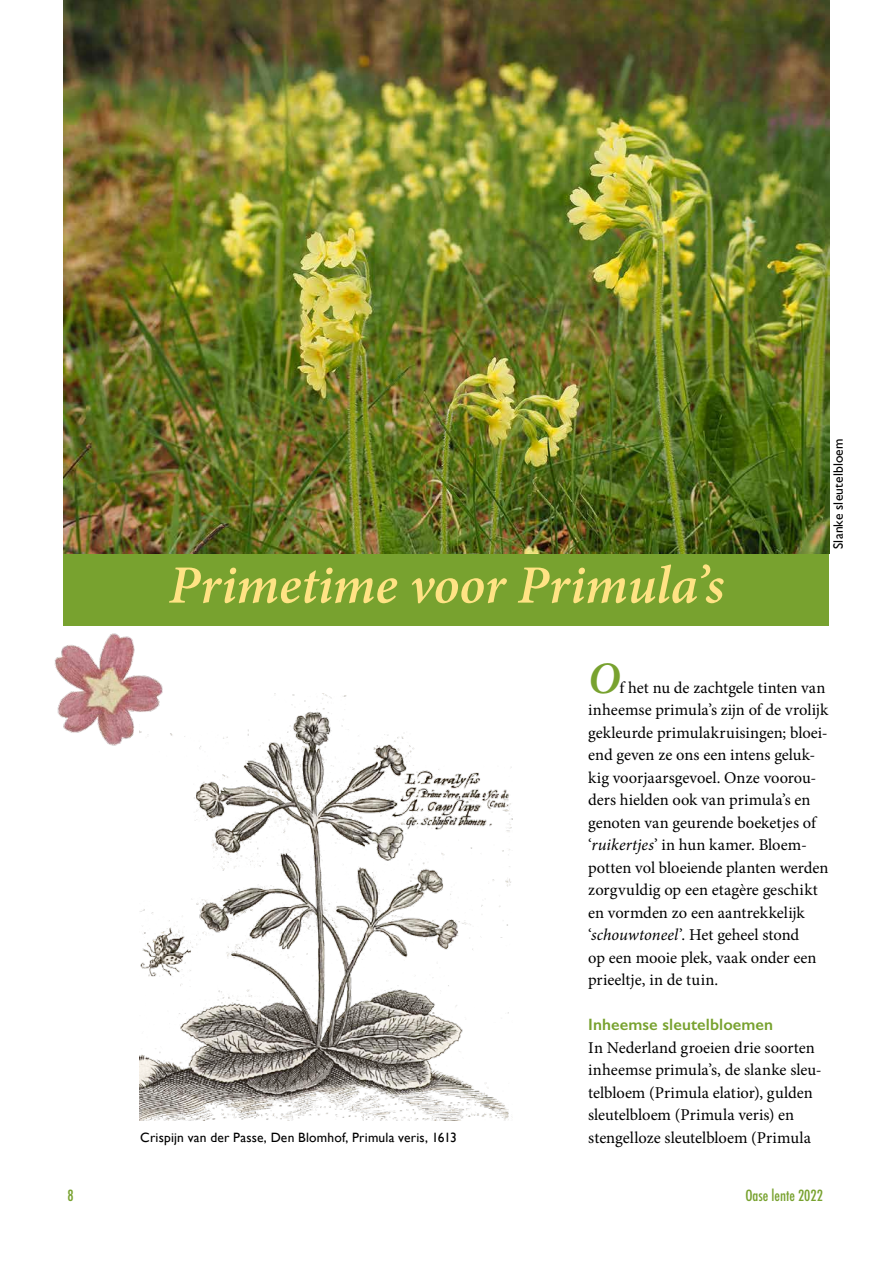
<style>
.page{position:relative;width:893px;height:1263px;background:#fff}
.page>*{position:absolute;margin:0;border:0;box-sizing:border-box;transform-origin:0 0}
.t1{font:italic 600 54px "Minion Pro";letter-spacing:-.005em;color:#ffe384}
.t2{font:italic 600 45px "Minion Pro";color:#78a22f}
.t3{font:16.5px/22.5px "Minion Pro";color:#000}
.t4{font:600 16.5px "Gill Sans";letter-spacing:.005em;color:#78a22f}
.t5{font:500 condensed 15px "Futura";color:#78a22f}
.t6{font:13.5px "Gill Sans";letter-spacing:.015em;color:#000}
.s1{font-style:italic}
</style>
<div class="page">
<div style="left:64px;top:490px;width:765px;height:135px;background:#78a22f"></div>
<img style="left:64px;top:0;width:765px;height:553px">
<img style="left:140px;top:693px;width:372px;height:428px">
<img style="left:54px;top:634px;width:118px;height:114px">
<h1 class="t1" style="left:169px;top:547px;width:557px">Primetime voor Primula’s</h1>
<p class="t6" style="left:830px;top:549px;width:112px;rotate:-90deg">Slanke sleutelbloem</p>
<p class="t6" style="left:140px;top:1129px;width:318px">Crispijn van der Passe, Den Blomhof, Primula veris, 1613</p>
<h2 class="t2" style="left:588px;top:647px;width:34px">O</h2>
<p class="t3" style="left:588px;top:676px;width:242px;text-indent:31px">f het nu de zachtgele tinten van inheemse primula’s zijn of de vrolijk gekleurde primulakruisingen; bloei&shy;end geven ze ons een intens geluk&shy;kig voorjaarsgevoel. Onze voorou&shy;ders hielden ook van primula’s en genoten van geurende boeketjes of ‘<span class="s1">ruikertjes</span>’ in hun kamer. Bloem&shy;potten vol bloeiende planten werden zorgvuldig op een etagère geschikt en vormden zo een aantrekkelijk ‘<span class="s1">schouwtoneel</span>’. Het geheel stond<br>op een mooie plek, vaak onder een prieeltje, in de tuin.</p>
<p class="t4" style="left:588px;top:1015px;width:186px">Inheemse sleutelbloemen</p>
<p class="t3" style="left:588px;top:1036px;width:235px">In Nederland groeien drie soorten inheemse primula’s, de slanke sleu&shy;telbloem (Primula elatior), gulden sleutelbloem (Primula veris) en stengelloze sleutelbloem (Primula</p>
<p class="t5" style="left:68px;top:1186px;width:8px">8</p>
<p class="t5" style="left:745px;top:1186px;width:79px">Oase lente 2022</p>
</div>
